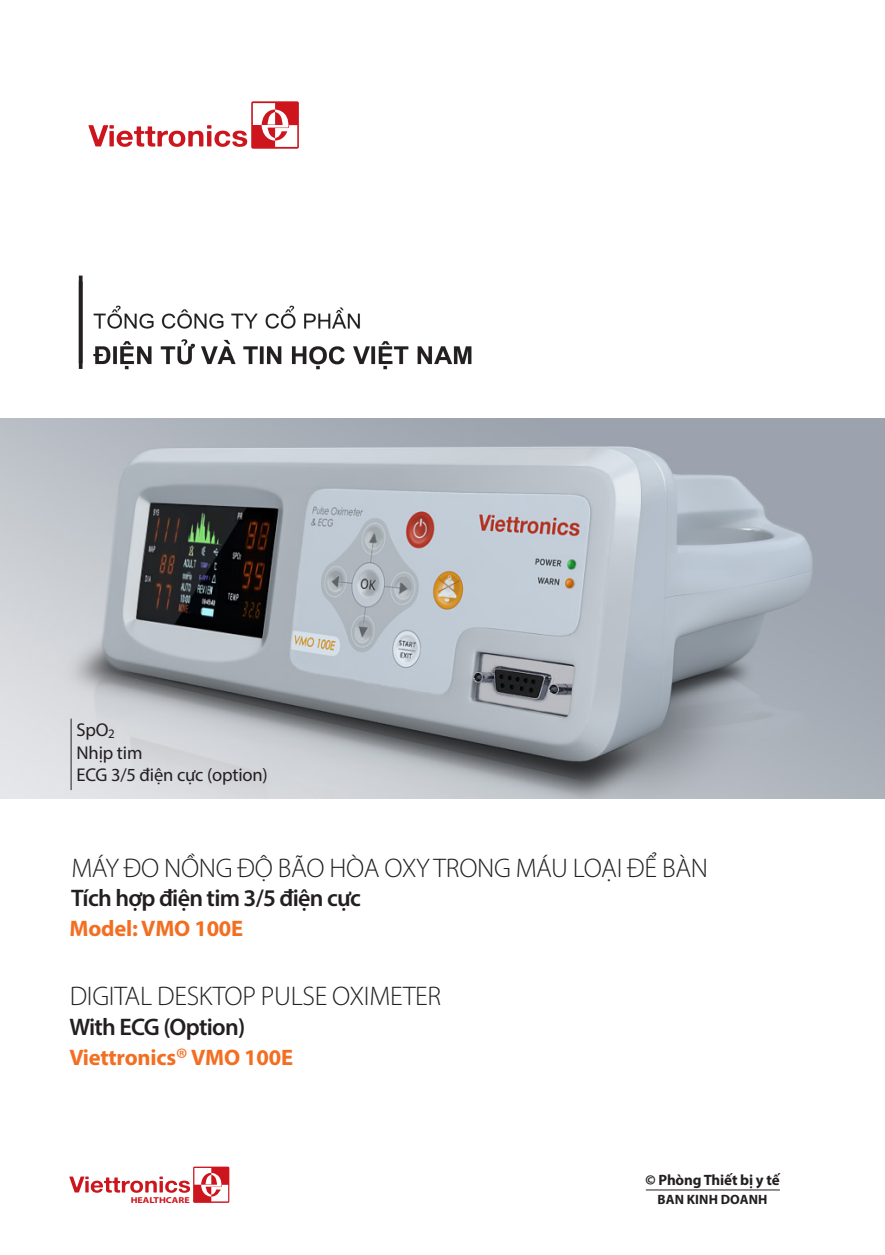
<style>
.page{position:relative;width:885px;height:1255px;background:#fff}
.page>*{position:absolute;margin:0;border:0;box-sizing:border-box;transform-origin:0 0}
.gioi_thieu{font:300 27px "Myriad Pro";letter-spacing:-.01em;color:#231f20}
.gioi_thieu-2{font:600 24px "Myriad Pro";letter-spacing:-.03em;color:#231f20}
.Noi_dung{font:700 22.5px "Myriad Pro";letter-spacing:-.01em;color:#f36e21}
.Noi_dung-2{font:18.6px "Myriad Pro";letter-spacing:-.01em;color:#231f20}
.Noi_dung-3{font:700 15px "Myriad Pro";letter-spacing:-.01em;color:#231f20}
.Noi_dung-4{font:700 13.5px "Myriad Pro";letter-spacing:.01em;color:#231f20}
.t1{font:700 8.55px "Myriad Pro";color:#cd151d;scale:1.16 1}
.s1{font-weight:400;font-size:28.5px}
.s2{font-weight:900}
</style>
<div class="page">
<svg style="left:251px;top:102px;width:47px;height:46px"></svg>
<svg style="left:253px;top:103px;width:44px;height:44px"></svg>
<svg style="left:88px;top:125px;width:159px;height:22px"></svg>
<hr style="left:79px;top:275px;width:3px;height:88px;background:#231f20">
<hr style="left:79px;top:281px;width:3px;height:88px;background:#231f20">
<img style="left:93px;top:305px;width:379px;height:65px">
<img style="left:0;top:418px;width:884px;height:380px">
<svg style="left:193px;top:1166px;width:36px;height:36px"></svg>
<svg style="left:69px;top:1167px;width:159px;height:34px"></svg>
<hr style="left:645px;top:1189px;width:134px;height:1px;background:#231f20">
<hr style="left:71px;top:718px;width:1px;height:72px;background:#231f20">
<p class="Noi_dung-2" style="left:76px;top:718px;width:40px">SpO<sub>2</sub></p>
<p class="Noi_dung-2" style="left:76px;top:741px;width:68px">Nhịp tim</p>
<p class="Noi_dung-2" style="left:76px;top:763px;width:193px">ECG 3/5 điện cực (option)</p>
<p class="gioi_thieu" style="left:71px;top:851px;width:638px">MÁY ĐO NỒNG ĐỘ BÃO HÒA OXY TRONG MÁU LOẠI ĐỂ BÀN</p>
<p class="gioi_thieu-2" style="left:71px;top:883px;width:291px">Tích hợp điện tim 3/5 điện cực</p>
<p class="Noi_dung" style="left:70px;top:913px;width:175px">Model: VMO 100E</p>
<p class="gioi_thieu" style="left:70px;top:980px;width:373px">DIGITAL DESKTOP PULSE OXIMETER</p>
<p class="gioi_thieu-2" style="left:69px;top:1011px;width:177px">With ECG (Option)</p>
<p class="Noi_dung" style="left:69px;top:1042px;width:225px">Viettronics<span class="s1">®</span> VMO 100E</p>
<p class="t1" style="left:131px;top:1194px;width:52px">HEALTHCARE</p>
<p class="Noi_dung-3" style="left:645px;top:1169px;width:136px"><span class="s2">©</span> Phòng Thiết bị y tế</p>
<p class="Noi_dung-4" style="left:657px;top:1190px;width:112px">BAN KINH DOANH</p>
</div>
